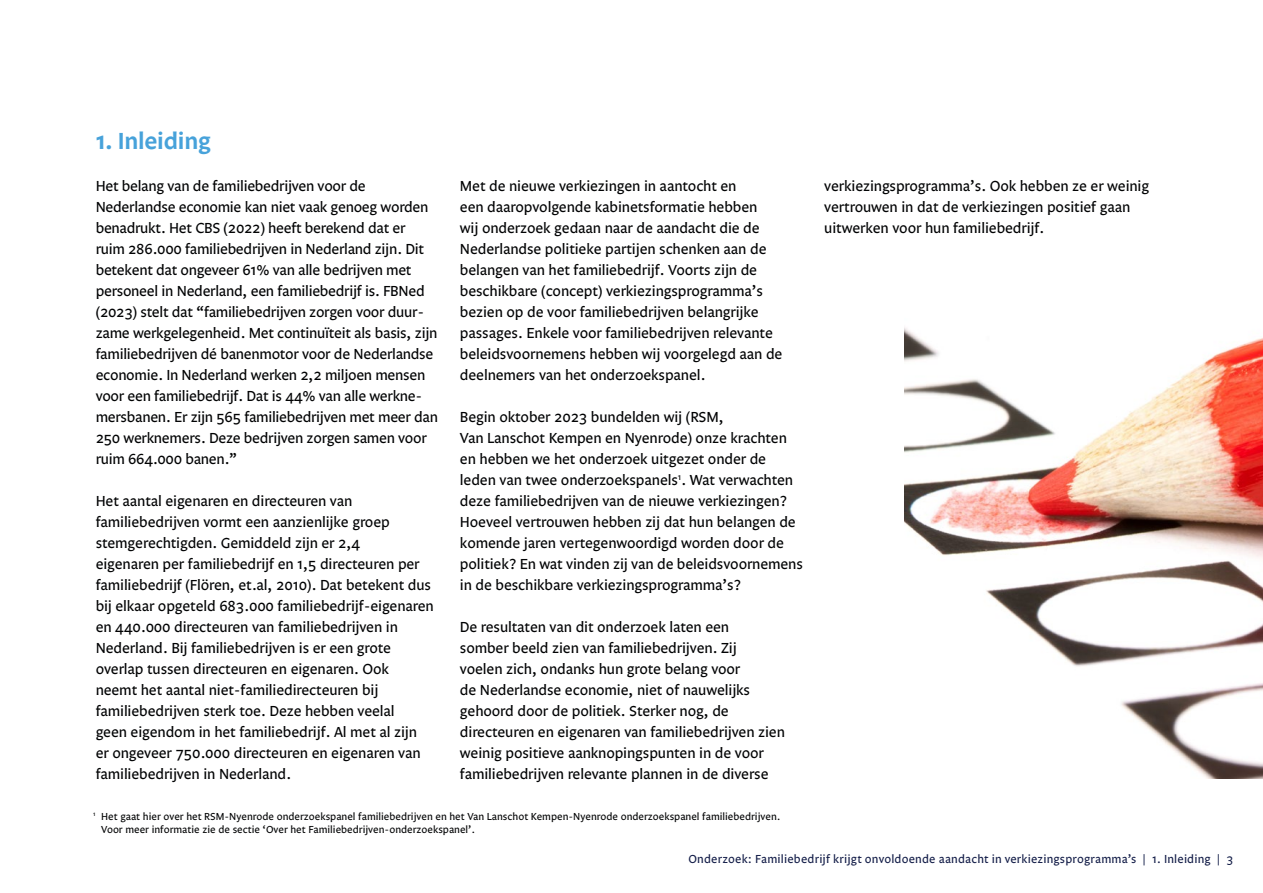
<style>
.page{position:relative;width:1263px;height:893px;background:#fff}
.page>*{position:absolute;margin:0;border:0;box-sizing:border-box;transform-origin:0 0}
.Artikelkop{font:600 24px "Legato";letter-spacing:-.01em;color:#47a2da}
.Bodytekst{font:15px/21px "Legato";letter-spacing:-.01em;color:#010203}
.Paginering_naam{font:12px "Legato";letter-spacing:.015em;color:#131d48}
.Bodytekst-2{font:10.5px/13.5px "Legato";color:#010203}
</style>
<div class="page">
<img style="left:905px;top:328px;width:358px;height:450px">
<p class="Artikelkop" style="left:96px;top:127px;width:117px">1. Inleiding</p>
<p class="Bodytekst" style="left:96px;top:176px;width:344px">Het belang van de familiebedrijven voor de Nederlandse economie kan niet vaak genoeg worden benadrukt. Het CBS (2022) heeft berekend dat er ruim 286.000 familiebedrijven in Nederland zijn. Dit betekent dat ongeveer 61% van alle bedrijven met personeel in Nederland, een familiebedrijf is. FBNed (2023) stelt dat “familiebedrijven zorgen voor duur&shy;zame werkgelegenheid. Met continuïteit als basis, zijn familiebedrijven dé banenmotor voor de Nederlandse economie. In Nederland werken 2,2 miljoen mensen voor een familiebedrijf. Dat is 44% van alle werkne&shy;mersbanen. Er zijn 565 familiebedrijven met meer dan 250 werknemers. Deze bedrijven zorgen samen voor ruim 664.000 banen.”</p>
<p class="Bodytekst" style="left:96px;top:491px;width:340px">Het aantal eigenaren en directeuren van familiebedrijven vormt een aanzienlijke groep stemgerechtigden. Gemiddeld zijn er 2,4<br>eigenaren per familiebedrijf en 1,5 directeuren per familiebedrijf (Flören, et.al, 2010). Dat betekent dus bij elkaar opgeteld 683.000 familiebedrijf-eigenaren en 440.000 directeuren van familiebedrijven in Nederland. Bij familiebedrijven is er een grote overlap tussen directeuren en eigenaren. Ook neemt het aantal niet-familiedirecteuren bij familiebedrijven sterk toe. Deze hebben veelal<br>geen eigendom in het familiebedrijf. Al met al zijn er ongeveer 750.000 directeuren en eigenaren van familiebedrijven in Nederland.</p>
<p class="Bodytekst" style="left:460px;top:176px;width:324px">Met de nieuwe verkiezingen in aantocht en<br>een daaropvolgende kabinetsformatie hebben<br>wij onderzoek gedaan naar de aandacht die de Nederlandse politieke partijen schenken aan de belangen van het familiebedrijf. Voorts zijn de beschikbare (concept) verkiezingsprogramma’s bezien op de voor familiebedrijven belangrijke passages. Enkele voor familiebedrijven relevante beleidsvoornemens hebben wij voorgelegd aan de deelnemers van het onderzoekspanel.</p>
<p class="Bodytekst" style="left:460px;top:407px;width:345px">Begin oktober 2023 bundelden wij (RSM,<br>Van Lanschot Kempen en Nyenrode) onze krachten en hebben we het onderzoek uitgezet onder de leden van twee onderzoekspanels<sup>1</sup>. Wat verwachten deze familiebedrijven van de nieuwe verkiezingen?<br>Hoeveel vertrouwen hebben zij dat hun belangen de komende jaren vertegenwoordigd worden door de politiek? En wat vinden zij van de beleidsvoornemens in de beschikbare verkiezingsprogramma’s?</p>
<p class="Bodytekst" style="left:460px;top:617px;width:326px">De resultaten van dit onderzoek laten een<br>somber beeld zien van familiebedrijven. Zij<br>voelen zich, ondanks hun grote belang voor<br>de Nederlandse economie, niet of nauwelijks gehoord door de politiek. Sterker nog, de directeuren en eigenaren van familiebedrijven zien weinig positieve aanknopingspunten in de voor familiebedrijven relevante plannen in de diverse</p>
<p class="Bodytekst-2" style="left:101px;top:810px;width:681px;text-indent:-8px"><sup>1</sup> Het gaat hier over het RSM-Nyenrode onderzoekspanel familiebedrijven en het Van Lanschot Kempen-Nyenrode onderzoekspanel familiebedrijven.<br>Voor meer informatie zie de sectie ‘Over het Familiebedrijven-onderzoekspanel’.</p>
<p class="Bodytekst" style="left:824px;top:176px;width:326px">verkiezingsprogramma’s. Ook hebben ze er weinig vertrouwen in dat de verkiezingen positief gaan uitwerken voor hun familiebedrijf.</p>
<p class="Paginering_naam" style="left:688px;top:852px;width:546px">Onderzoek: Familiebedrijf krijgt onvoldoende aandacht in verkiezingsprogramma’s | 1. Inleiding | 3</p>
</div>
